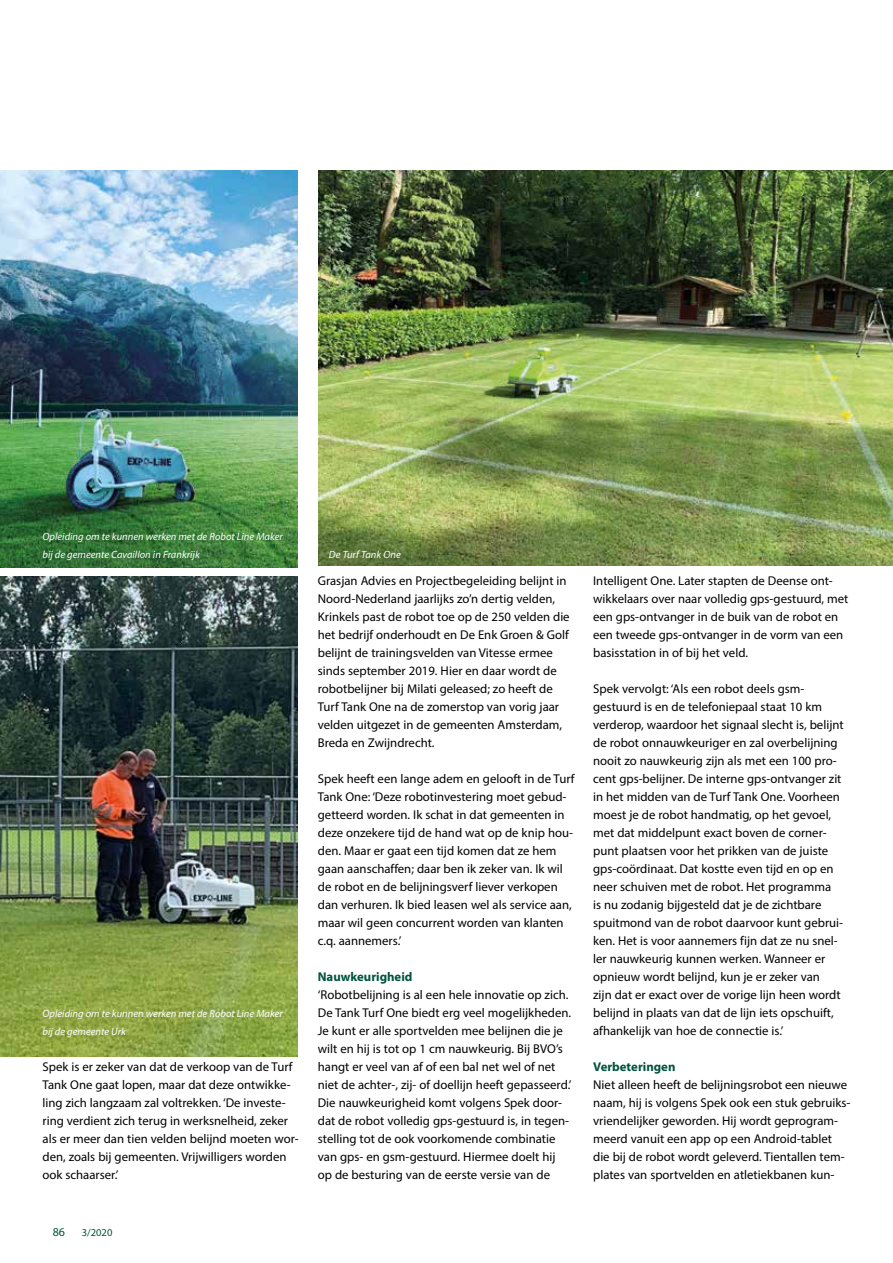
<style>
.page{position:relative;width:893px;height:1263px;background:#fff}
.page>*{position:absolute;margin:0;border:0;box-sizing:border-box;transform-origin:0 0}
.t1{font:12.75px/18px "Myriad Pro";color:#000}
.t2{font:700 12.75px "Myriad Pro";color:#00533d}
.t3{font:12px "Myriad Pro";color:#00533d}
.t4{font:italic 10.5px/18px "Myriad Pro";color:#fff}
.t5{font:10.5px "Myriad Pro";color:#00533d}
</style>
<div class="page">
<img style="left:0;top:170px;width:298px;height:397px">
<img style="left:0;top:576px;width:298px;height:480px">
<img style="left:319px;top:170px;width:574px;height:396px">
<p class="t4" style="left:43px;top:527px;width:242px">Opleiding om te kunnen werken met de Robot Line Maker bij de gemeente Cavaillon in Frankrijk</p>
<p class="t4" style="left:43px;top:1004px;width:242px">Opleiding om te kunnen werken met de Robot Line Maker bij de gemeente Urk</p>
<p class="t1" style="left:43px;top:1058px;width:258px">Spek is er zeker van dat de verkoop van de Turf Tank One gaat lopen, maar dat deze ontwikke&shy;ling zich langzaam zal voltrekken. ‘De investe&shy;ring verdient zich terug in werksnelheid, zeker als er meer dan tien velden belijnd moeten wor&shy;den, zoals bij gemeenten. Vrijwilligers worden ook schaarser.’</p>
<p class="t3" style="left:53px;top:1224px;width:14px">86</p>
<p class="t5" style="left:82px;top:1226px;width:32px">3/2020</p>
<p class="t4" style="left:329px;top:545px;width:73px">De Turf Tank One</p>
<p class="t1" style="left:318px;top:572px;width:253px">Grasjan Advies en Projectbegeleiding belijnt in Noord-Nederland jaarlijks zo’n dertig velden, Krinkels past de robot toe op de 250 velden die het bedrijf onderhoudt en De Enk Groen &amp; Golf belijnt de trainingsvelden van Vitesse ermee sinds september 2019. Hier en daar wordt de robotbelijner bij Milati geleased; zo heeft de Turf Tank One na de zomerstop van vorig jaar velden uitgezet in de gemeenten Amsterdam, Breda en Zwijndrecht.</p>
<p class="t1" style="left:318px;top:770px;width:258px">Spek heeft een lange adem en gelooft in de Turf Tank One: ‘Deze robotinvestering moet gebud&shy;getteerd worden. Ik schat in dat gemeenten in deze onzekere tijd de hand wat op de knip hou&shy;den. Maar er gaat een tijd komen dat ze hem gaan aanschaffen; daar ben ik zeker van. Ik wil de robot en de belijningsverf liever verkopen dan verhuren. Ik bied leasen wel als service aan, maar wil geen concurrent worden van klanten c.q. aannemers.’</p>
<p class="t2" style="left:318px;top:968px;width:96px">Nauwkeurigheid</p>
<p class="t1" style="left:318px;top:986px;width:255px">‘Robotbelijning is al een hele innovatie op zich.<br>De Tank Turf One biedt erg veel mogelijkheden.<br>Je kunt er alle sportvelden mee belijnen die je wilt en hij is tot op 1 cm nauwkeurig. Bij BVO’s hangt er veel van af of een bal net wel of net niet de achter-, zij- of doellijn heeft gepasseerd.’ Die nauwkeurigheid komt volgens Spek door&shy;dat de robot volledig gps-gestuurd is, in tegen&shy;stelling tot de ook voorkomende combinatie van gps- en gsm-gestuurd. Hiermee doelt hij op de besturing van de eerste versie van de</p>
<p class="t1" style="left:593px;top:572px;width:257px">Intelligent One. Later stapten de Deense ont&shy;wikkelaars over naar volledig gps-gestuurd, met een gps-ontvanger in de buik van de robot en een tweede gps-ontvanger in de vorm van een basisstation in of bij het veld.</p>
<p class="t1" style="left:593px;top:680px;width:252px">Spek vervolgt: ‘Als een robot deels gsm&shy;gestuurd is en de telefoniepaal staat 10 km verderop, waardoor het signaal slecht is, belijnt de robot onnauwkeuriger en zal overbelijning nooit zo nauwkeurig zijn als met een 100 pro&shy;cent gps-belijner. De interne gps-ontvanger zit in het midden van de Turf Tank One. Voorheen moest je de robot handmatig, op het gevoel, met dat middelpunt exact boven de corner&shy;punt plaatsen voor het prikken van de juiste gps-coördinaat. Dat kostte even tijd en op en neer schuiven met de robot. Het programma<br>is nu zodanig bijgesteld dat je de zichtbare spuitmond van de robot daarvoor kunt gebrui&shy;ken. Het is voor aannemers fijn dat ze nu snel&shy;ler nauwkeurig kunnen werken. Wanneer er opnieuw wordt belijnd, kun je er zeker van<br>zijn dat er exact over de vorige lijn heen wordt belijnd in plaats van dat de lijn iets opschuift, afhankelijk van hoe de connectie is.’</p>
<p class="t2" style="left:593px;top:1059px;width:84px">Verbeteringen</p>
<p class="t1" style="left:593px;top:1076px;width:259px">Niet alleen heeft de belijningsrobot een nieuwe naam, hij is volgens Spek ook een stuk gebruiks&shy;vriendelijker geworden. Hij wordt geprogram&shy;meerd vanuit een app op een Android-tablet die bij de robot wordt geleverd. Tientallen tem&shy;plates van sportvelden en atletiekbanen kun-</p>
</div>
